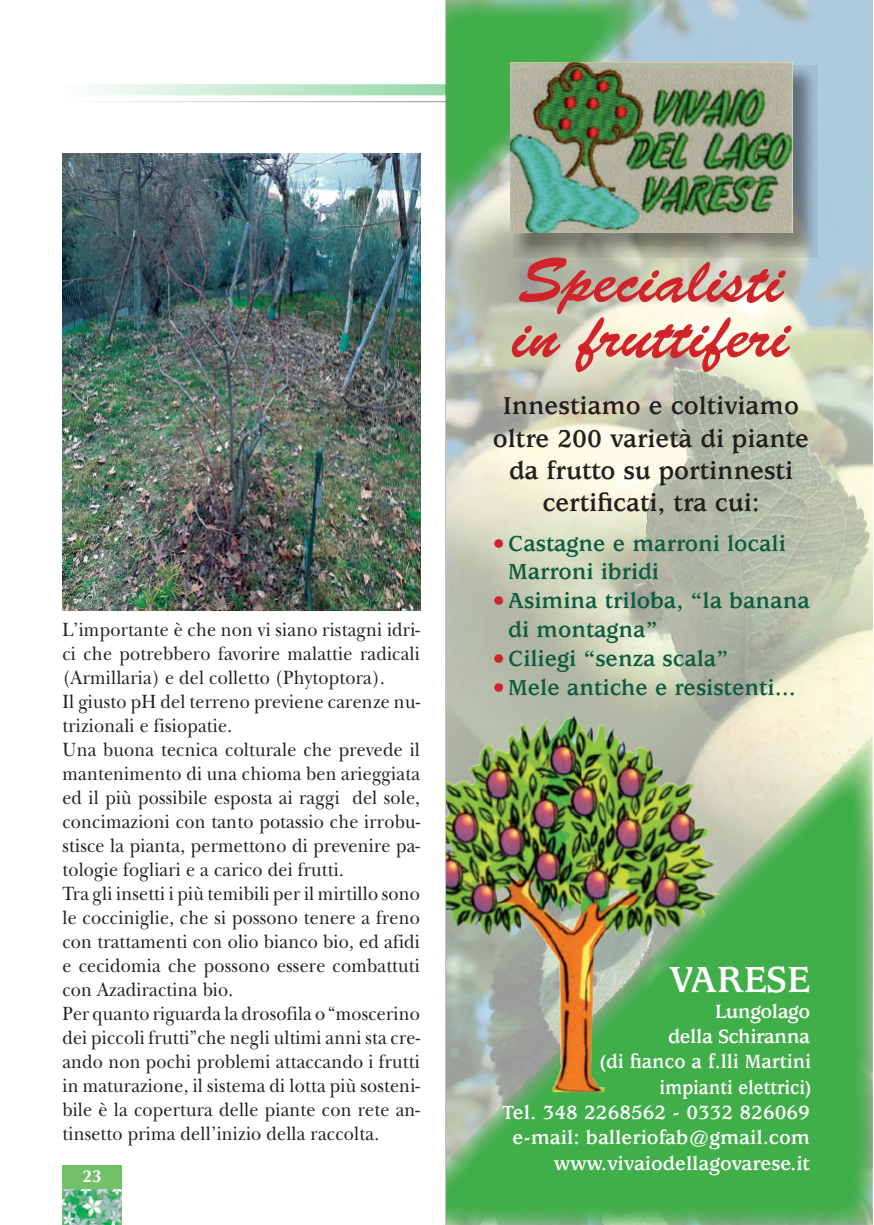
<style>
.page{position:relative;width:874px;height:1225px;background:#fff}
.page>*{position:absolute;margin:0;border:0;box-sizing:border-box;transform-origin:0 0}
.t1{font:63.4px/55.2px "Brush Script Std";color:#d1232a}
.t2{font:700 40px "Usherwood Std";color:#fff}
.t3{font:700 27px/32.2px "Usherwood Std";color:#231f20;text-align:center}
.t4{font:700 24px/28.8px "Usherwood Std";color:#0d5d40}
.t5{font:700 21.2px/25.4px "Usherwood Std";color:#fff;text-align:right}
.t6{font:20px/24px "New Baskerville";letter-spacing:.01em;color:#231f20;scale:.9 1}
.t7{font:700 17.4px "Optima";color:#fff}
.s1{color:#d1232a}
</style>
<div class="page">
<svg style="left:95px;top:84px;width:350px;height:11px;background:#c5e9cf"></svg>
<hr style="left:62px;top:101px;width:749px;height:1px;background:#231f20">
<div style="left:62px;top:1165px;width:60px;height:60px;background:#71c167"></div>
<img style="left:62px;top:1189px;width:60px;height:36px">
<hr style="left:445px;top:0;width:1px;height:1225px;background:#231f20">
<img style="left:446px;top:0;width:426px;height:736px">
<svg style="left:446px;top:736px;width:426px;height:489px;background:#5ab45e"></svg>
<svg style="left:446px;top:0;width:217px;height:234px;background:#65b670"></svg>
<svg style="left:513px;top:65px;width:303px;height:193px;background:#909892"></svg>
<img style="left:510px;top:62px;width:281px;height:170px">
<img style="left:446px;top:690px;width:282px;height:425px">
<img style="left:63px;top:153px;width:357px;height:457px">
<p class="t6" style="left:62px;top:618px;width:398px">L’importante è che non vi siano ristagni idri&shy;ci che potrebbero favorire malattie radicali (Armillaria) e del colletto (Phytoptora).<br>Il giusto pH del terreno previene carenze nu&shy;trizionali e fisiopatie.<br>Una buona tecnica colturale che prevede il mantenimento di una chioma ben arieggiata ed il più possibile esposta ai raggi del sole, concimazioni con tanto potassio che irrobu&shy;stisce la pianta, permettono di prevenire pa&shy;tologie fogliari e a carico dei frutti.<br>Tra gli insetti i più temibili per il mirtillo sono le cocciniglie, che si possono tenere a freno con trattamenti con olio bianco bio, ed afidi e cecidomia che possono essere combattuti con Azadiractina bio.<br>Per quanto riguarda la drosofila o “moscerino dei piccoli frutti”che negli ultimi anni sta cre&shy;ando non pochi problemi attaccando i frutti in maturazione, il sistema di lotta più sosteni&shy;bile è la copertura delle piante con rete an&shy;tinsetto prima dell’inizio della raccolta.</p>
<p class="t7" style="left:82px;top:1165px;width:21px">23</p>
<h1 class="t1" style="left:512px;top:254px;width:278px">Specialisti in fruttiferi</h1>
<h3 class="t3" style="left:492px;top:390px;width:317px">Innestiamo e coltiviamo oltre 200 varietà di piante da frutto su portinnesti certificati, tra cui:</h3>
<p class="t4" style="left:508px;top:529px;width:279px;text-indent:-16px"><span class="s1">•</span>Castagne e marroni locali<br>Marroni ibridi</p>
<p class="t4" style="left:508px;top:587px;width:303px;text-indent:-16px"><span class="s1">•</span>Asimina triloba, “la banana di montagna”</p>
<p class="t4" style="left:492px;top:644px;width:237px"><span class="s1">•</span>Ciliegi “senza scala”</p>
<p class="t4" style="left:492px;top:673px;width:305px"><span class="s1">•</span>Mele antiche e resistenti...</p>
<h2 class="t2" style="left:668px;top:957px;width:143px">VARESE</h2>
<p class="t5" style="left:502px;top:999px;width:310px">Lungolago<br>della Schiranna<br>(di fianco a f.lli Martini<br>impianti elettrici)<br>Tel. 348 2268562 - 0332 826069 e-mail: balleriofab@gmail.com www.vivaiodellagovarese.it</p>
</div>
